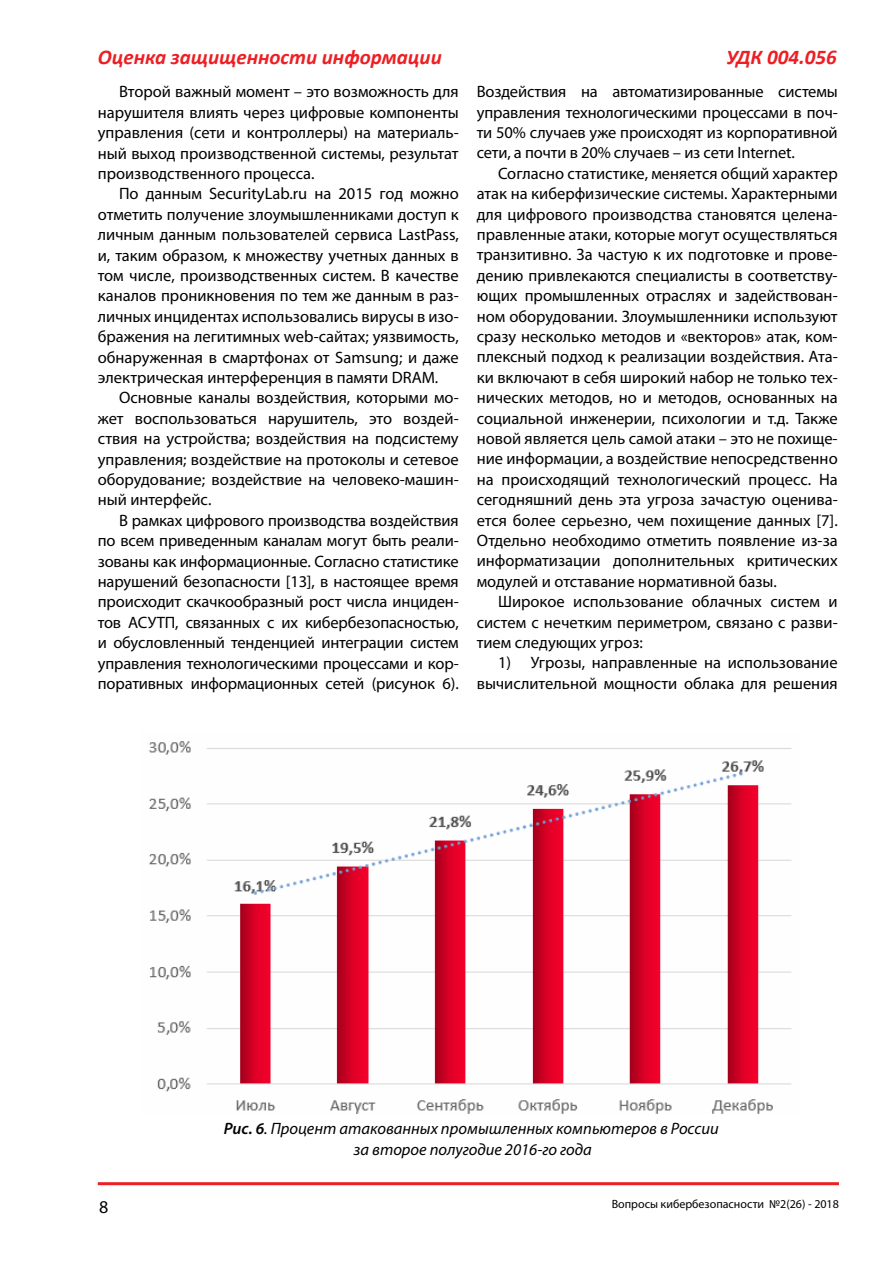
<style>
.page{position:relative;width:893px;height:1263px;background:#fff}
.page>*{position:absolute;margin:0;border:0;box-sizing:border-box;transform-origin:0 0}
.t1{font:italic 700 21px "Calibri";color:#ed1f24}
.t2{font:18px "Myriad Pro";color:#000}
.t3{font:16.5px/20.4px "Myriad Pro";color:#000;text-align:right}
.t4{font:italic 16.5px/20.4px "Myriad Pro";color:#000;text-align:center}
.t5{font:12px "Myriad Pro";color:#000}
.s1{font-weight:600}
</style>
<div class="page">
<hr style="left:98px;top:1182px;width:741px;height:3px;background:#ed1f24">
<img style="left:148px;top:741px;width:644px;height:373px">
<p class="t1" style="left:98px;top:43px;width:345px">Оценка защищенности информации</p>
<p class="t1" style="left:726px;top:43px;width:112px">УДК 004.056</p>
<p class="t3" style="left:119px;top:81px;width:341px">Второй важный момент – это возможность для</p>
<p class="t3" style="left:98px;top:102px;width:362px">нарушителя влиять через цифровые компоненты</p>
<p class="t3" style="left:98px;top:122px;width:362px">управления (сети и контроллеры) на материаль-</p>
<p class="t3" style="left:98px;top:143px;width:362px">ный выход производственной системы, результат</p>
<p class="t3" style="left:98px;top:163px;width:218px">производственного процесса.</p>
<p class="t3" style="left:119px;top:183px;width:341px">По данным SecurityLab.ru на 2015 год можно</p>
<p class="t3" style="left:98px;top:204px;width:362px">отметить получение злоумышленниками доступ к</p>
<p class="t3" style="left:98px;top:224px;width:362px">личным данным пользователей сервиса LastPass,</p>
<p class="t3" style="left:98px;top:245px;width:362px">и, таким образом, к множеству учетных данных в</p>
<p class="t3" style="left:98px;top:265px;width:362px">том числе, производственных систем. В качестве</p>
<p class="t3" style="left:98px;top:285px;width:362px">каналов проникновения по тем же данным в раз-</p>
<p class="t3" style="left:98px;top:306px;width:362px">личных инцидентах использовались вирусы в изо-</p>
<p class="t3" style="left:98px;top:326px;width:362px">бражения на легитимных web-сайтах; уязвимость,</p>
<p class="t3" style="left:98px;top:347px;width:362px">обнаруженная в смартфонах от Samsung; и даже</p>
<p class="t3" style="left:98px;top:367px;width:342px">электрическая интерференция в памяти DRAM.</p>
<p class="t3" style="left:119px;top:387px;width:341px">Основные каналы воздействия, которыми мо-</p>
<p class="t3" style="left:98px;top:408px;width:362px">жет воспользоваться нарушитель, это воздей-</p>
<p class="t3" style="left:98px;top:428px;width:362px">ствия на устройства; воздействия на подсистему</p>
<p class="t3" style="left:98px;top:449px;width:362px">управления; воздействие на протоколы и сетевое</p>
<p class="t3" style="left:98px;top:469px;width:362px">оборудование; воздействие на человеко-машин-</p>
<p class="t3" style="left:98px;top:489px;width:115px">ный интерфейс.</p>
<p class="t3" style="left:119px;top:510px;width:341px">В рамках цифрового производства воздействия</p>
<p class="t3" style="left:98px;top:530px;width:362px">по всем приведенным каналам могут быть реали-</p>
<p class="t3" style="left:98px;top:550px;width:362px">зованы как информационные. Согласно статистике</p>
<p class="t3" style="left:98px;top:571px;width:362px">нарушений безопасности [13], в настоящее время</p>
<p class="t3" style="left:98px;top:591px;width:362px">происходит скачкообразный рост числа инциден-</p>
<p class="t3" style="left:98px;top:612px;width:362px">тов АСУТП, связанных с их кибербезопасностью,</p>
<p class="t3" style="left:98px;top:632px;width:362px">и обусловленный тенденцией интеграции систем</p>
<p class="t3" style="left:98px;top:652px;width:362px">управления технологическими процессами и кор-</p>
<p class="t3" style="left:98px;top:673px;width:362px">поративных информационных сетей (рисунок 6).</p>
<p class="t3" style="left:477px;top:81px;width:362px">Воздействия на автоматизированные системы</p>
<p class="t3" style="left:477px;top:102px;width:362px">управления технологическими процессами в поч-</p>
<p class="t3" style="left:477px;top:122px;width:362px">ти 50% случаев уже происходят из корпоративной</p>
<p class="t3" style="left:477px;top:142px;width:320px">сети, а почти в 20% случаев – из сети Internet.</p>
<p class="t3" style="left:498px;top:163px;width:341px">Согласно статистике, меняется общий характер</p>
<p class="t3" style="left:477px;top:183px;width:362px">атак на киберфизические системы. Характерными</p>
<p class="t3" style="left:477px;top:204px;width:362px">для цифрового производства становятся целена-</p>
<p class="t3" style="left:477px;top:224px;width:362px">правленные атаки, которые могут осуществляться</p>
<p class="t3" style="left:477px;top:244px;width:362px">транзитивно. За частую к их подготовке и прове-</p>
<p class="t3" style="left:477px;top:265px;width:362px">дению привлекаются специалисты в соответству-</p>
<p class="t3" style="left:477px;top:285px;width:362px">ющих промышленных отраслях и задействован-</p>
<p class="t3" style="left:477px;top:306px;width:362px">ном оборудовании. Злоумышленники используют</p>
<p class="t3" style="left:477px;top:326px;width:362px">сразу несколько методов и «векторов» атак, ком-</p>
<p class="t3" style="left:477px;top:346px;width:362px">плексный подход к реализации воздействия. Ата-</p>
<p class="t3" style="left:477px;top:367px;width:362px">ки включают в себя широкий набор не только тех-</p>
<p class="t3" style="left:477px;top:387px;width:362px">нических методов, но и методов, основанных на</p>
<p class="t3" style="left:477px;top:408px;width:362px">социальной инженерии, психологии и т.д. Также</p>
<p class="t3" style="left:477px;top:428px;width:362px">новой является цель самой атаки – это не похище-</p>
<p class="t3" style="left:477px;top:448px;width:362px">ние информации, а воздействие непосредственно</p>
<p class="t3" style="left:477px;top:469px;width:362px">на происходящий технологический процесс. На</p>
<p class="t3" style="left:477px;top:489px;width:362px">сегодняшний день эта угроза зачастую оценива-</p>
<p class="t3" style="left:477px;top:510px;width:362px">ется более серьезно, чем похищение данных [7].</p>
<p class="t3" style="left:477px;top:530px;width:362px">Отдельно необходимо отметить появление из-за</p>
<p class="t3" style="left:477px;top:550px;width:362px">информатизации дополнительных критических</p>
<p class="t3" style="left:477px;top:571px;width:302px">модулей и отставание нормативной базы.</p>
<p class="t3" style="left:498px;top:591px;width:341px">Широкое использование облачных систем и</p>
<p class="t3" style="left:477px;top:611px;width:362px">систем с нечетким периметром, связано с разви-</p>
<p class="t3" style="left:477px;top:632px;width:168px">тием следующих угроз:</p>
<p class="t3" style="left:477px;top:652px;width:362px">1) Угрозы, направленные на использование вычислительной мощности облака для решения</p>
<p class="t2" style="left:99px;top:1195px;width:11px">8</p>
<p class="t4" style="left:224px;top:1118px;width:496px"><span class="s1">Рис. 6</span>. Процент атакованных промышленных компьютеров в России за второе полугодие 2016-го года</p>
<p class="t5" style="left:612px;top:1197px;width:229px">Вопросы кибербезопасности №2(26) - 2018</p>
</div>
